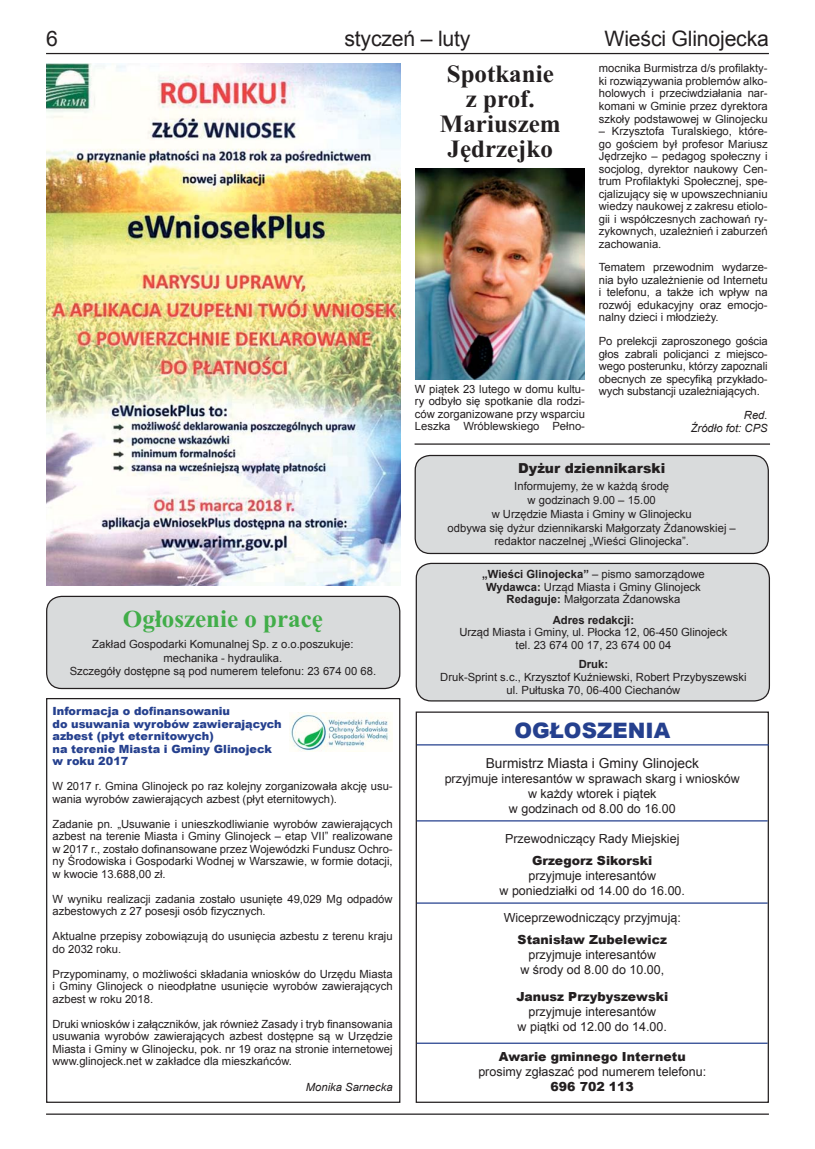
<style>
.page{position:relative;width:815px;height:1149px;background:#fff}
.page>*{position:absolute;margin:0;border:0;box-sizing:border-box;transform-origin:0 0}
.t1{font:25px/25px "Times New Roman PL Bold";color:#231f20;text-align:center}
.t2{font:25px "Times New Roman PL Bold";color:#41ad49}
.t3{font:21.25px "Arial";letter-spacing:-.01em;color:#231f20}
.t4{font:900 21.25px "Arial";color:#25408e}
.t5{font:13.75px "Arial";color:#231f20}
.t6{font:900 13.75px "Arial";color:#231f20}
.t7{font:12.5px/15px "Arial";color:#231f20;text-align:center}
.t8{font:900 12.5px "Arial";color:#231f20}
.t9{font:11.25px/12.5px "Arial";color:#231f20;text-align:justify}
.t10{font:900 11.25px/12.5px "Arial";color:#25408e}
.t11{font:italic 11.25px/12.5px "Arial";color:#231f20;text-align:right}
.t12{font:700 11.25px "Arial";color:#231f20}
.s1{font-weight:700}
</style>
<div class="page">
<hr style="left:46px;top:53px;width:723px;height:1px;background:#231f20">
<hr style="left:46px;top:1113px;width:723px;height:1px;background:#231f20">
<div style="left:46px;top:697px;width:354px;height:405px;border:1px solid #231f20"></div>
<img style="left:46px;top:64px;width:354px;height:521px">
<div style="left:47px;top:596px;width:353px;height:92px;background:#d9dbdc;border-radius:15px"></div>
<div style="left:46px;top:595px;width:354px;height:94px;border:1px solid #231f20;border-radius:15px"></div>
<div style="left:416px;top:711px;width:353px;height:391px;border:1px solid #231f20"></div>
<img style="left:291px;top:712px;width:101px;height:39px">
<img style="left:416px;top:168px;width:168px;height:211px">
<hr style="left:415px;top:443px;width:355px;height:1px;background:#231f20">
<div style="left:415px;top:455px;width:353px;height:98px;background:#d9dbdc;border-radius:15px"></div>
<div style="left:415px;top:454px;width:354px;height:100px;border:1px solid #231f20;border-radius:15px"></div>
<div style="left:416px;top:563px;width:353px;height:137px;background:#d9dbdc;border-radius:15px"></div>
<div style="left:416px;top:562px;width:354px;height:139px;border:1px solid #231f20;border-radius:15px"></div>
<hr style="left:417px;top:744px;width:352px;height:1px;background:#25408e">
<hr style="left:417px;top:820px;width:351px;height:1px;background:#25408e">
<hr style="left:417px;top:902px;width:351px;height:1px;background:#25408e">
<hr style="left:417px;top:1042px;width:351px;height:1px;background:#25408e">
<h2 class="t3" style="left:46px;top:26px;width:13px">6</h2>
<h2 class="t3" style="left:344px;top:26px;width:127px">styczeń – luty</h2>
<h2 class="t3" style="left:605px;top:26px;width:166px">Wieści Glinojecka</h2>
<h1 class="t2" style="left:123px;top:609px;width:201px">Ogłoszenie o pracę</h1>
<p class="t9" style="left:70px;top:637px;width:308px;line-height:13.8px;text-align:center">Zakład Gospodarki Komunalnej Sp. z o.o.poszukuje: mechanika - hydraulika.<br>Szczegóły dostępne są pod numerem telefonu: 23 674 00 68.</p>
<p class="t10" style="left:53px;top:704px;width:231px">Informacja o dofinansowaniu<br>do usuwania wyrobów zawierających azbest (płyt eternitowych)<br>na terenie Miasta i Gminy Glinojeck w roku 2017</p>
<p class="t9" style="left:53px;top:779px;width:342px">W 2017 r. Gmina Glinojeck po raz kolejny zorganizowała akcję usu&shy;wania wyrobów zawierających azbest (płyt eternitowych).</p>
<p class="t9" style="left:53px;top:817px;width:342px">Zadanie pn. „Usuwanie i unieszkodliwianie wyrobów zawierających azbest na terenie Miasta i Gminy Glinojeck – etap VII” realizowane w 2017 r., zostało dofinansowane przez Wojewódzki Fundusz Ochro&shy;ny Środowiska i Gospodarki Wodnej w Warszawie, w formie dotacji, w kwocie 13.688,00 zł.</p>
<p class="t9" style="left:53px;top:892px;width:342px">W wyniku realizacji zadania zostało usunięte 49,029 Mg odpadów azbestowych z 27 posesji osób fizycznych.</p>
<p class="t9" style="left:53px;top:929px;width:342px">Aktualne przepisy zobowiązują do usunięcia azbestu z terenu kraju do 2032 roku.</p>
<p class="t9" style="left:53px;top:967px;width:342px">Przypominamy, o możliwości składania wniosków do Urzędu Miasta i Gminy Glinojeck o nieodpłatne usunięcie wyrobów zawierających azbest w roku 2018.</p>
<p class="t9" style="left:53px;top:1017px;width:342px">Druki wniosków i załączników, jak również Zasady i tryb finansowania usuwania wyrobów zawierających azbest dostępne są w Urzędzie Miasta i Gminy w Glinojecku, pok. nr 19 oraz na stronie internetowej www.glinojeck.net w zakładce dla mieszkańców.</p>
<p class="t11" style="left:306px;top:1079px;width:88px">Monika Sarnecka</p>
<h1 class="t1" style="left:440px;top:63px;width:122px">Spotkanie z prof.<br>Mariuszem<br>Jędrzejko</h1>
<p class="t9" style="left:415px;top:382px;width:172px">W piątek 23 lutego w domu kultu&shy;ry odbyło się spotkanie dla rodzi&shy;ców zorganizowane przy wsparciu Leszka Wróblewskiego Pełno-</p>
<p class="t9" style="left:599px;top:62px;width:170px">mocnika Burmistrza d/s profilakty&shy;ki rozwiązywania problemów alko&shy;holowych i przeciwdziałania nar&shy;komani w Gminie przez dyrektora szkoły podstawowej w Glinojecku</p>
<p class="t9" style="left:599px;top:125px;width:170px">– Krzysztofa Turalskiego, które&shy;go gościem był profesor Mariusz Jędrzejko – pedagog społeczny i socjolog, dyrektor naukowy Cen&shy;trum Profilaktyki Społecznej, spe&shy;cjalizujący się w upowszechnianiu wiedzy naukowej z zakresu etiolo&shy;gii i współczesnych zachowań ry&shy;zykownych, uzależnień i zaburzeń zachowania.</p>
<p class="t9" style="left:599px;top:261px;width:170px">Tematem przewodnim wydarze&shy;nia było uzależnienie od Internetu i telefonu, a także ich wpływ na rozwój edukacyjny oraz emocjo&shy;nalny dzieci i młodzieży.</p>
<p class="t9" style="left:599px;top:335px;width:170px">Po prelekcji zaproszonego gościa głos zabrali policjanci z miejsco&shy;wego posterunku, którzy zapoznali obecnych ze specyfiką przykłado&shy;wych substancji uzależniających.</p>
<p class="t11" style="left:691px;top:409px;width:78px">Red.<br>Źródło fot: CPS</p>
<p class="t6" style="left:518px;top:457px;width:149px">Dyżur dziennikarski</p>
<p class="t9" style="left:448px;top:479px;width:290px;line-height:13.8px;text-align:center">Informujemy, że w każdą środę<br>w godzinach 9.00 – 15.00<br>w Urzędzie Miasta i Gminy w Glinojecku<br>odbywa się dyżur dziennikarski Małgorzaty Żdanowskiej – redaktor naczelnej „Wieści Glinojecka”.</p>
<p class="t9" style="left:482px;top:567px;width:224px;text-align:center"><span class="s1">„Wieści Glinojecka”</span> – pismo samorządowe<br><span class="s1">Wydawca:</span> Urząd Miasta i Gminy Glinojeck<br><span class="s1">Redaguje:</span> Małgorzata Żdanowska</p>
<p class="t12" style="left:553px;top:613px;width:83px">Adres redakcji:</p>
<p class="t9" style="left:459px;top:626px;width:270px;text-align:center">Urząd Miasta i Gminy, ul. Płocka 12, 06-450 Glinojeck tel. 23 674 00 17, 23 674 00 04</p>
<p class="t12" style="left:579px;top:658px;width:31px">Druk:</p>
<p class="t9" style="left:440px;top:670px;width:308px;text-align:center">Druk-Sprint s.c., Krzysztof Kuźniewski, Robert Przybyszewski ul. Pułtuska 70, 06-400 Ciechanów</p>
<h2 class="t4" style="left:514px;top:714px;width:157px">OGŁOSZENIA</h2>
<p class="t5" style="left:486px;top:755px;width:215px">Burmistrz Miasta i Gminy Glinojeck</p>
<p class="t7" style="left:445px;top:771px;width:297px">przyjmuje interesantów w sprawach skarg i wniosków w każdy wtorek i piątek<br>w godzinach od 8.00 do 16.00</p>
<p class="t7" style="left:505px;top:831px;width:176px">Przewodniczący Rady Miejskiej</p>
<p class="t8" style="left:532px;top:851px;width:122px">Grzegorz Sikorski</p>
<p class="t7" style="left:500px;top:868px;width:187px">przyjmuje interesantów<br>w poniedziałki od 14.00 do 16.00.</p>
<p class="t7" style="left:504px;top:909px;width:179px">Wiceprzewodniczący przyjmują:</p>
<p class="t8" style="left:518px;top:929px;width:151px">Stanisław Zubelewicz</p>
<p class="t7" style="left:520px;top:946px;width:145px">przyjmuje interesantów<br>w środy od 8.00 do 10.00,</p>
<p class="t8" style="left:516px;top:987px;width:153px">Janusz Przybyszewski</p>
<p class="t7" style="left:518px;top:1004px;width:151px">przyjmuje interesantów<br>w piątki od 12.00 do 14.00.</p>
<p class="t8" style="left:499px;top:1047px;width:188px">Awarie gminnego Internetu</p>
<p class="t7" style="left:478px;top:1064px;width:229px">prosimy zgłaszać pod numerem telefonu:</p>
<p class="t8" style="left:551px;top:1077px;width:85px">696 702 113</p>
</div>
